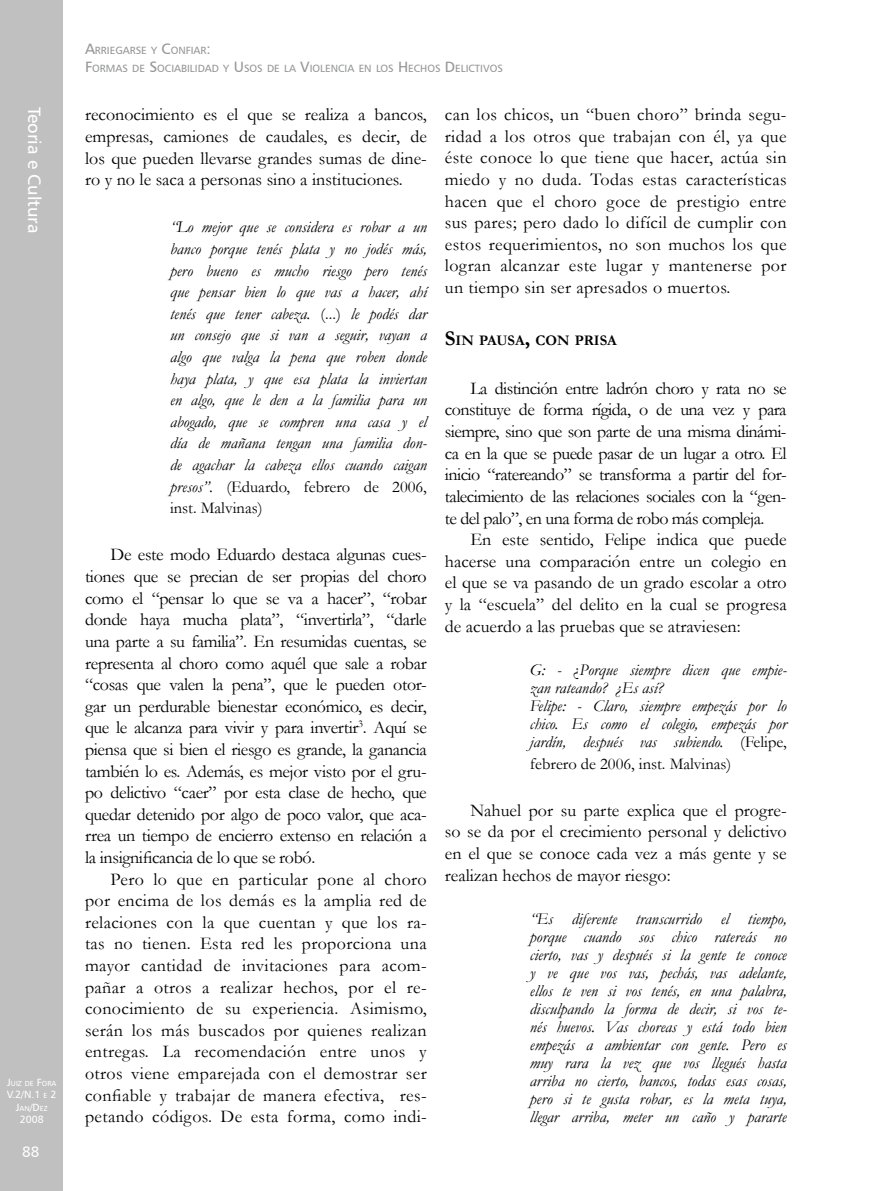
<style>
.page{position:relative;width:893px;height:1191px;background:#fff}
.page>*{position:absolute;margin:0;border:0;box-sizing:border-box;transform-origin:0 0}
.t1{font:18px/21.6px "Garamond";color:#000;text-align:justify}
.t2{font:18px "Humanist 777 BT Roman B";color:#fff}
.t3{font:italic 16.5px/18px "Garamond";color:#000;text-align:justify}
.t4{font:16.5px "Garamond";color:#000}
.t5{font:15px "Humanist 777 BT Roman B";color:#fff}
.t6{font:700 14.7px "Garamond";color:#000}
.t7{font:10.5px/18px "Humanist 777 BT Roman B";color:#939598}
.t8{font:10.5px "Humanist 777 BT Roman B";color:#fff}
.t9{font:7.35px "Humanist 777 BT Roman B";color:#fff}
.s1{font-size:10.5px}
.s2{font-size:7.35px}
.s3{font-size:15px}
.s4{font-style:normal}
.s5{font-size:21px}
</style>
<div class="page">
<div style="left:0;top:0;width:62px;height:1191px;background:#c0c0c0"></div>
<p class="t2" style="left:46px;top:107px;width:128px;rotate:90deg">Teoria e Cultura</p>
<p class="t9" style="left:7px;top:1078px;width:51px"><span class="s1">J</span>UIZ DE <span class="s1">F</span>ORA</p>
<p class="t8" style="left:7px;top:1088px;width:51px">V.2/N.1 <span class="s2">E</span> 2</p>
<p class="t9" style="left:16px;top:1103px;width:33px"><span class="s1">J</span>AN<span class="s1">/D</span> EZ</p>
<p class="t8" style="left:20px;top:1113px;width:26px">2008</p>
<p class="t5" style="left:22px;top:1142px;width:19px">88</p>
<p class="t7" style="left:85px;top:41px;width:419px"><span class="s3">A</span>RRIEGARSE Y <span class="s3">C</span>ONFIAR<span class="s3">:<br>F</span>ORMAS DE <span class="s3">S</span>OCIABILIDAD Y <span class="s3">U</span> SOS DE LA <span class="s3">V</span>IOLENCIA EN LOS <span class="s3">H</span>ECHOS <span class="s3">D</span> ELICTIVOS</p>
<p class="t1" style="left:85px;top:103px;width:343px">reconocimiento es el que se realiza a bancos, empresas, camiones de caudales, es decir, de los que pueden llevarse grandes sumas de dine&shy;ro y no le saca a personas sino a instituciones.</p>
<p class="t3" style="left:170px;top:216px;width:258px;line-height:21.6px">“Lo mejor que se considera es robar a un banco porque tenés plata y no jodés más, pero bueno es mucho riesgo pero tenés que pensar bien lo que vas a hacer, ahí tenés que tener cabeza. <span class="s4">(...)</span> le podés dar un consejo que si van a seguir, vayan a algo que valga la pena que roben donde haya plata, y que esa plata la inviertan en algo, que le den a la familia para un abogado, que se compren una casa y el día de mañana tengan una familia don&shy;de agachar la cabeza ellos cuando caigan presos”. <span class="s4">(Eduardo, febrero de 2006, inst. Malvinas)</span></p>
<p class="t1" style="left:85px;top:543px;width:343px;text-indent:26px">De este modo Eduardo destaca algunas cues&shy;tiones que se precian de ser propias del choro como el “pensar lo que se va a hacer”, “robar donde haya mucha plata”, “invertirla”, “darle una parte a su familia”. En resumidas cuentas, se representa al choro como aquél que sale a robar “cosas que valen la pena”, que le pueden otor&shy;gar un perdurable bienestar económico, es decir, que le alcanza para vivir y para invertir<sup>3</sup>. Aquí se piensa que si bien el riesgo es grande, la ganancia también lo es. Además, es mejor visto por el gru&shy;po delictivo “caer” por esta clase de hecho, que quedar detenido por algo de poco valor, que aca&shy;rrea un tiempo de encierro extenso en relación a la insignificancia de lo que se robó.</p>
<p class="t1" style="left:85px;top:867px;width:343px;text-indent:26px">Pero lo que en particular pone al choro por encima de los demás es la amplia red de relaciones con la que cuentan y que los ra&shy;tas no tienen. Esta red les proporciona una mayor cantidad de invitaciones para acom&shy;pañar a otros a realizar hechos, por el re&shy;conocimiento de su experiencia. Asimismo, serán los más buscados por quienes realizan entregas. La recomendación entre unos y otros viene emparejada con el demostrar ser confiable y trabajar de manera efectiva, res&shy;petando códigos. De esta forma, como indi-</p>
<p class="t1" style="left:445px;top:103px;width:343px">can los chicos, un “buen choro” brinda segu&shy;ridad a los otros que trabajan con él, ya que éste conoce lo que tiene que hacer, actúa sin miedo y no duda. Todas estas características hacen que el choro goce de prestigio entre sus pares; pero dado lo difícil de cumplir con estos requerimientos, no son muchos los que logran alcanzar este lugar y mantenerse por un tiempo sin ser apresados o muertos.</p>
<p class="t6" style="left:445px;top:330px;width:174px"><span class="s5">S</span>IN PAU SA<span class="s5">,</span> CON PRISA</p>
<p class="t1" style="left:445px;top:377px;width:343px;text-indent:26px">La distinción entre ladrón choro y rata no se constituye de forma rígida, o de una vez y para siempre, sino que son parte de una misma dinámi&shy;ca en la que se puede pasar de un lugar a otro. El inicio “ratereando” se transforma a partir del for&shy;talecimiento de las relaciones sociales con la “gen&shy;te del palo”, en una forma de robo más compleja.</p>
<p class="t1" style="left:445px;top:528px;width:343px;text-indent:26px">En este sentido, Felipe indica que puede hacerse una comparación entre un colegio en el que se va pasando de un grado escolar a otro y la “escuela” del delito en la cual se progresa de acuerdo a las pruebas que se atraviesen:</p>
<p class="t3" style="left:530px;top:660px;width:258px;text-align:left">G: - <span class="s4">¿</span>Porque siempre dicen que empie&shy;zan rateando? ¿Es así?<br>Felipe: - Claro, siempre empezás por lo chico. Es como el colegio, empezás por jardín, después vas subiendo. <span class="s4">(Felipe,</span></p>
<p class="t4" style="left:530px;top:752px;width:203px">febrero de 2006, inst. Malvinas)</p>
<p class="t1" style="left:445px;top:799px;width:343px;text-indent:26px">Nahuel por su parte explica que el progre&shy;so se da por el crecimiento personal y delictivo en el que se conoce cada vez a más gente y se realizan hechos de mayor riesgo:</p>
<p class="t3" style="left:530px;top:909px;width:258px">“Es diferente transcurrido el tiempo, porque cuando sos chico ratereás no cierto, vas y después si la gente te conoce y ve que vos vas, pechás, vas adelante, ellos te ven si vos tenés, en una palabra, disculpando la forma de decir, si vos te&shy;nés huevos. Vas choreas y está todo bien empezás a ambientar con gente. Pero es muy rara la vez que vos llegués hasta arriba no cierto, bancos, todas esas cosas, pero si te gusta robar, es la meta tuya, llegar arriba, meter un caño y pararte</p>
</div>
